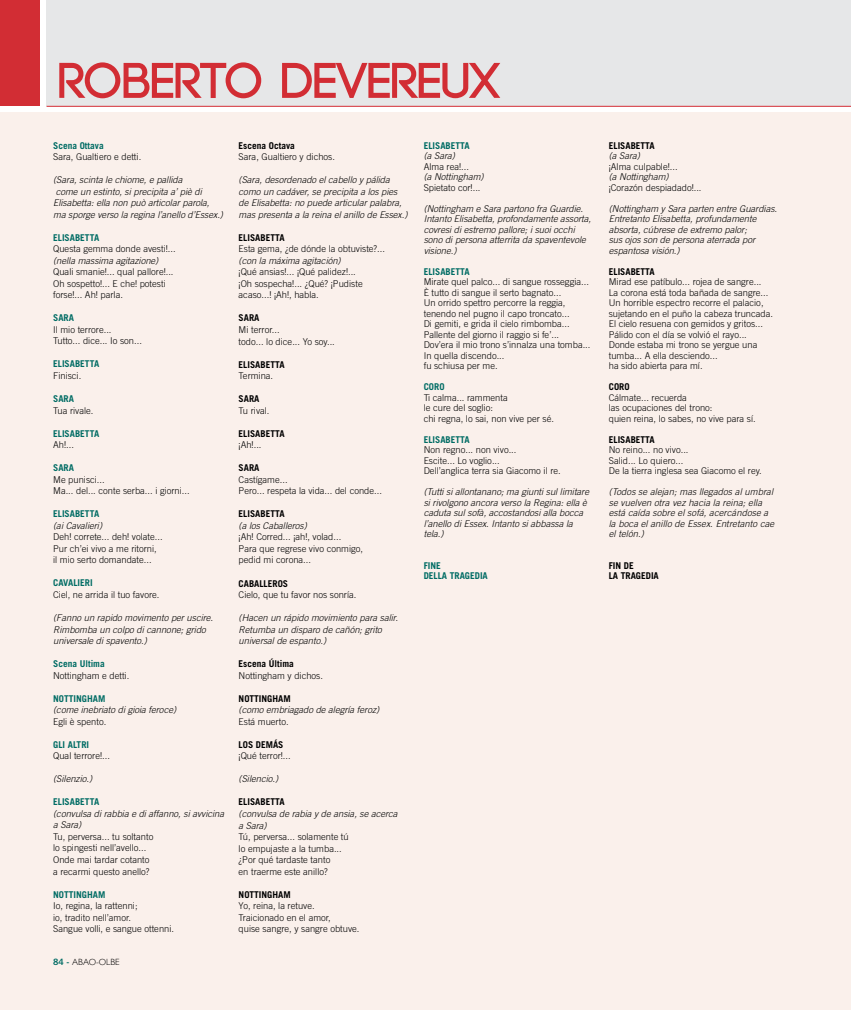
<style>
.page{position:relative;width:851px;height:1010px;background:#fff}
.page>*{position:absolute;margin:0;border:0;box-sizing:border-box;transform-origin:0 0}
.t1{font:700 50px "Code";color:#d22d34}
.t2{font:300 9.38px/10.5px "Trade Gothic LT Std";color:#000}
.t3{font:italic 300 9.38px/10.5px "Trade Gothic LT Std";color:#000}
.t4{font:700 9.38px/10.5px "Trade Gothic LT Std";color:#000}
.t5{font:700 9.38px/10.5px "Trade Gothic LT Std";color:#006c64}
.t6{font:300 9px "Gill Sans";color:#000}
.s1{font-family:"Trade Gothic LT Std Bd 2";font-weight:400;font-size:8.75px;color:#006c64}
</style>
<div class="page">
<div style="left:0;top:113px;width:850px;height:897px;background:#faf0eb"></div>
<div style="left:47px;top:0;width:803px;height:106px;background:#e6e7e8"></div>
<div style="left:0;top:0;width:40px;height:106px;background:#d22d34"></div>
<hr style="left:47px;top:106px;width:803px;height:1px;background:#d22d34">
<h1 class="t1" style="left:58px;top:55px;width:444px">ROBERTO DEVEREUX</h1>
<p class="t5" style="left:53px;top:140px;width:52px">Scena Ottava</p>
<p class="t2" style="left:53px;top:151px;width:90px">Sara, Gualtiero e detti.</p>
<p class="t3" style="left:53px;top:174px;width:171px;line-height:11.5px">(Sara, scinta le chiome, e pallida<br>come un estinto, si precipita a’ piè di Elisabetta: ella non può articolar parola, ma sporge verso la regina l’anello d’Essex.)</p>
<p class="t5" style="left:53px;top:232px;width:48px">ELISABETTA</p>
<p class="t2" style="left:53px;top:243px;width:124px">Questa gemma donde avesti!...</p>
<p class="t3" style="left:53px;top:255px;width:107px">(nella massima agitazione)</p>
<p class="t2" style="left:53px;top:266px;width:122px;line-height:11.5px">Quali smanie!... qual pallore!...<br>Oh sospetto!... E che! potesti forse!... Ah! parla.</p>
<p class="t5" style="left:53px;top:313px;width:22px">SARA</p>
<p class="t2" style="left:53px;top:324px;width:90px;line-height:11.5px">Il mio terrore...<br>Tutto... dice... Io son...</p>
<p class="t5" style="left:53px;top:359px;width:48px">ELISABETTA</p>
<p class="t2" style="left:53px;top:370px;width:30px">Finisci.</p>
<p class="t5" style="left:53px;top:393px;width:22px">SARA</p>
<p class="t2" style="left:53px;top:405px;width:42px">Tua rivale.</p>
<p class="t5" style="left:53px;top:428px;width:48px">ELISABETTA</p>
<p class="t2" style="left:53px;top:439px;width:22px">Ah!...</p>
<p class="t5" style="left:53px;top:462px;width:22px">SARA</p>
<p class="t2" style="left:53px;top:473px;width:138px;line-height:11.5px">Me punisci...<br>Ma... del... conte serba... i giorni...</p>
<p class="t5" style="left:53px;top:508px;width:48px">ELISABETTA</p>
<p class="t3" style="left:53px;top:520px;width:50px">(ai Cavalieri)</p>
<p class="t2" style="left:53px;top:531px;width:111px;line-height:11.5px">Deh! correte... deh! volate...<br>Pur ch’ei vivo a me ritorni, il mio serto domandate...</p>
<p class="t5" style="left:53px;top:578px;width:41px">CAVALIERI</p>
<p class="t2" style="left:53px;top:589px;width:108px">Ciel, ne arrida il tuo favore.</p>
<p class="t3" style="left:53px;top:612px;width:161px;line-height:11.5px">(Fanno un rapido movimento per uscire.<br>Rimbomba un colpo di cannone; grido universale di spavento.)</p>
<p class="t5" style="left:53px;top:658px;width:53px">Scena Ultima</p>
<p class="t2" style="left:53px;top:670px;width:78px">Nottingham e detti.</p>
<p class="t5" style="left:53px;top:693px;width:54px">NOTTINGHAM</p>
<p class="t3" style="left:53px;top:705px;width:124px">(come inebriato di gioia feroce)</p>
<p class="t2" style="left:53px;top:716px;width:55px">Egli è spento.</p>
<p class="t5" style="left:53px;top:739px;width:37px">GLI ALTRI</p>
<p class="t2" style="left:53px;top:750px;width:58px">Qual terrore!...</p>
<p class="t3" style="left:53px;top:774px;width:41px">(Silenzio.)</p>
<p class="t5" style="left:53px;top:797px;width:48px">ELISABETTA</p>
<p class="t3" style="left:53px;top:808px;width:172px;line-height:11.5px">(convulsa di rabbia e di affanno, si avvicina a Sara)</p>
<p class="t2" style="left:53px;top:831px;width:102px;line-height:11.5px">Tu, perversa... tu soltanto lo spingesti nell’avello...<br>Onde mai tardar cotanto a recarmi questo anello?</p>
<p class="t5" style="left:53px;top:889px;width:54px">NOTTINGHAM</p>
<p class="t2" style="left:53px;top:900px;width:122px;line-height:11.5px">Io, regina, la rattenni;<br>io, tradito nell’amor.<br>Sangue volli, e sangue ottenni.</p>
<p class="t6" style="left:53px;top:955px;width:68px"><span class="s1">84 -</span> ABAO-OLBE</p>
<p class="t4" style="left:238px;top:140px;width:58px">Escena Octava</p>
<p class="t2" style="left:238px;top:151px;width:98px">Sara, Gualtiero y dichos.</p>
<p class="t3" style="left:238px;top:174px;width:170px;line-height:11.5px">(Sara, desordenado el cabello y pálida como un cadáver, se precipita a los pies de Elisabetta: no puede articular palabra, mas presenta a la reina el anillo de Essex.)</p>
<p class="t4" style="left:238px;top:232px;width:48px">ELISABETTA</p>
<p class="t2" style="left:238px;top:244px;width:148px">Esta gema, ¿de dónde la obtuviste?...</p>
<p class="t3" style="left:238px;top:255px;width:104px">(con la máxima agitación)</p>
<p class="t2" style="left:238px;top:266px;width:125px;line-height:11.5px">¡Qué ansias!... ¡Qué palidez!... ¡Oh sospecha!... ¿Qué? ¡Pudiste acaso...! ¡Ah!, habla.</p>
<p class="t4" style="left:238px;top:313px;width:22px">SARA</p>
<p class="t2" style="left:238px;top:324px;width:98px;line-height:11.5px">Mi terror...<br>todo... lo dice... Yo soy...</p>
<p class="t4" style="left:238px;top:359px;width:48px">ELISABETTA</p>
<p class="t2" style="left:238px;top:370px;width:36px">Termina.</p>
<p class="t4" style="left:238px;top:393px;width:22px">SARA</p>
<p class="t2" style="left:238px;top:405px;width:32px">Tu rival.</p>
<p class="t4" style="left:238px;top:428px;width:48px">ELISABETTA</p>
<p class="t2" style="left:238px;top:439px;width:24px">¡Ah!...</p>
<p class="t4" style="left:238px;top:462px;width:22px">SARA</p>
<p class="t2" style="left:238px;top:474px;width:145px;line-height:11.5px">Castígame...<br>Pero... respeta la vida... del conde...</p>
<p class="t4" style="left:238px;top:509px;width:48px">ELISABETTA</p>
<p class="t3" style="left:238px;top:520px;width:70px">(a los Caballeros)</p>
<p class="t2" style="left:238px;top:531px;width:126px;line-height:11.5px">¡Ah! Corred... ¡ah!, volad...<br>Para que regrese vivo conmigo, pedid mi corona...</p>
<p class="t4" style="left:238px;top:578px;width:51px">CABALLEROS</p>
<p class="t2" style="left:238px;top:589px;width:119px">Cielo, que tu favor nos sonría.</p>
<p class="t3" style="left:238px;top:612px;width:161px;line-height:11.5px">(Hacen un rápido movimiento para salir.<br>Retumba un disparo de cañón; grito universal de espanto.)</p>
<p class="t4" style="left:238px;top:658px;width:57px">Escena Última</p>
<p class="t2" style="left:238px;top:670px;width:86px">Nottingham y dichos.</p>
<p class="t4" style="left:238px;top:693px;width:54px">NOTTINGHAM</p>
<p class="t3" style="left:238px;top:705px;width:142px">(como embriagado de alegría feroz)</p>
<p class="t2" style="left:238px;top:716px;width:52px">Está muerto.</p>
<p class="t4" style="left:238px;top:739px;width:46px">LOS DEMÁS</p>
<p class="t2" style="left:238px;top:751px;width:54px">¡Qué terror!...</p>
<p class="t3" style="left:238px;top:774px;width:41px">(Silencio.)</p>
<p class="t4" style="left:238px;top:797px;width:48px">ELISABETTA</p>
<p class="t3" style="left:238px;top:808px;width:160px;line-height:11.5px">(convulsa de rabia y de ansia, se acerca a Sara)</p>
<p class="t2" style="left:238px;top:831px;width:112px;line-height:11.5px">Tú, perversa... solamente tú lo empujaste a la tumba... ¿Por qué tardaste tanto<br>en traerme este anillo?</p>
<p class="t4" style="left:238px;top:889px;width:54px">NOTTINGHAM</p>
<p class="t2" style="left:238px;top:900px;width:122px;line-height:11.5px">Yo, reina, la retuve.<br>Traicionado en el amor,<br>quise sangre, y sangre obtuve.</p>
<p class="t5" style="left:423px;top:140px;width:48px">ELISABETTA</p>
<p class="t3" style="left:423px;top:151px;width:33px">(a Sara)</p>
<p class="t2" style="left:423px;top:161px;width:47px">Alma rea!...</p>
<p class="t3" style="left:423px;top:172px;width:61px">(a Nottingham)</p>
<p class="t2" style="left:423px;top:182px;width:58px">Spietato cor!...</p>
<p class="t3" style="left:423px;top:203px;width:169px">(Nottingham e Sara partono fra Guardie.<br>Intanto Elisabetta, profondamente assorta, covresi di estremo pallore; i suoi occhi sono di persona atterrita da spaventevole visione.)</p>
<p class="t5" style="left:423px;top:266px;width:48px">ELISABETTA</p>
<p class="t2" style="left:423px;top:277px;width:168px">Mirate quel palco... di sangue rosseggia...<br>È tutto di sangue il serto bagnato...<br>Un orrido spettro percorre la reggia, tenendo nel pugno il capo troncato...<br>Di gemiti, e grida il cielo rimbomba...<br>Pallente del giorno il raggio si fe’...<br>Dov’era il mio trono s’innalza una tomba...<br>In quella discendo...<br>fu schiusa per me.</p>
<p class="t5" style="left:423px;top:381px;width:22px">CORO</p>
<p class="t2" style="left:423px;top:392px;width:132px">Ti calma... rammenta<br>le cure del soglio:<br>chi regna, lo sai, non vive per sé.</p>
<p class="t5" style="left:423px;top:434px;width:48px">ELISABETTA</p>
<p class="t2" style="left:423px;top:445px;width:138px">Non regno... non vivo...<br>Escite... Lo voglio...<br>Dell’anglica terra sia Giacomo il re.</p>
<p class="t3" style="left:423px;top:487px;width:167px">(Tutti si allontanano; ma giunti sul limitare si rivolgono ancora verso la Regina: ella è caduta sul sofà, accostandosi alla bocca l’anello di Essex. Intanto si abbassa la tela.)</p>
<p class="t5" style="left:423px;top:560px;width:6px">fine della</p>
<p class="t5" style="left:449px;top:570px;width:6px">tragedia</p>
<p class="t4" style="left:608px;top:140px;width:48px">ELISABETTA</p>
<p class="t3" style="left:608px;top:151px;width:33px">(a Sara)</p>
<p class="t2" style="left:608px;top:161px;width:70px">¡Alma culpable!...</p>
<p class="t3" style="left:608px;top:172px;width:61px">(a Nottingham)</p>
<p class="t2" style="left:608px;top:182px;width:94px">¡Corazón despiadado!...</p>
<p class="t3" style="left:608px;top:203px;width:170px">(Nottingham y Sara parten entre Guardias.<br>Entretanto Elisabetta, profundamente absorta, cúbrese de extremo palor;<br>sus ojos son de persona aterrada por espantosa visión.)</p>
<p class="t4" style="left:608px;top:266px;width:48px">ELISABETTA</p>
<p class="t2" style="left:608px;top:277px;width:166px">Mirad ese patíbulo... rojea de sangre...<br>La corona está toda bañada de sangre...<br>Un horrible espectro recorre el palacio, sujetando en el puño la cabeza truncada.<br>El cielo resuena con gemidos y gritos...<br>Pálido con el día se volvió el rayo...<br>Donde estaba mi trono se yergue una tumba... A ella desciendo...<br>ha sido abierta para mí.</p>
<p class="t4" style="left:608px;top:381px;width:22px">CORO</p>
<p class="t2" style="left:608px;top:392px;width:148px">Cálmate... recuerda<br>las ocupaciones del trono:<br>quien reina, lo sabes, no vive para sí.</p>
<p class="t4" style="left:608px;top:434px;width:48px">ELISABETTA</p>
<p class="t2" style="left:608px;top:445px;width:154px">No reino... no vivo...<br>Salid... Lo quiero...<br>De la tierra inglesa sea Giacomo el rey.</p>
<p class="t3" style="left:608px;top:487px;width:167px">(Todos se alejan; mas llegados al umbral se vuelven otra vez hacia la reina; ella está caída sobre el sofá, acercándose a la boca el anillo de Essex. Entretanto cae el telón.)</p>
<p class="t4" style="left:608px;top:560px;width:21px">fin de la tragedia</p>
</div>
